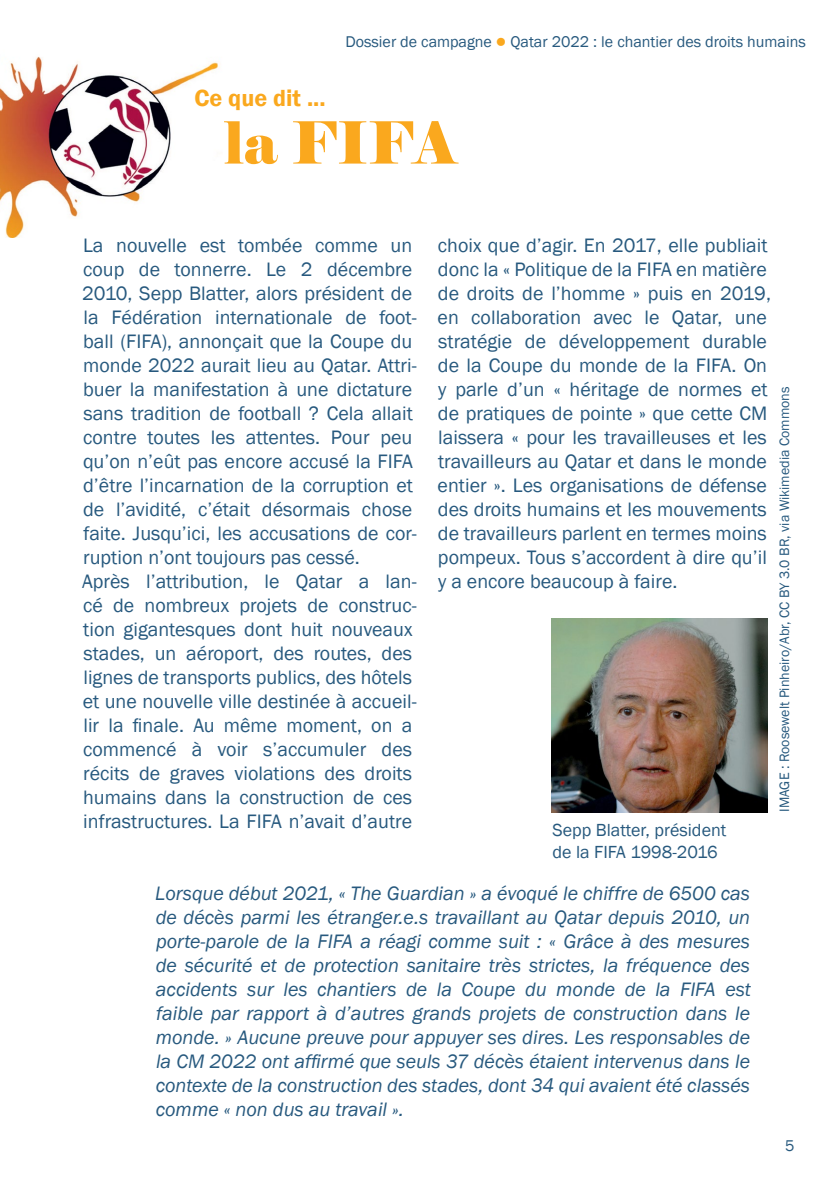
<style>
.page{position:relative;width:840px;height:1191px;background:#fff}
.page>*{position:absolute;margin:0;border:0;box-sizing:border-box;transform-origin:0 0}
.ALLG-Haupttext_Rubri{font:58px "Elephant";color:#faa81e}
.ALLG-Das_sagen{font:600 24px "Franklin Gothic";color:#faa81e}
.FR-Normal{font:20px/24px "Franklin Gothic";color:#27597e}
.FR-Normal-2{font:italic 20px/24px "Franklin Gothic";color:#27597e;text-align:justify}
.ALLG-Bildlegende{font:18px/22px "Franklin Gothic";color:#27597e}
.t1{font:16px "Franklin Gothic";color:#27597e}
.ALLG-Bildrechte{font:14px "Franklin Gothic";color:#27597e}
.s1{color:#faa81e}
</style>
<div class="page">
<img style="left:0;top:56px;width:219px;height:181px">
<img style="left:551px;top:618px;width:215px;height:194px">
<p class="ALLG-Das_sagen" style="left:194px;top:83px;width:133px">Ce que dit ...</p>
<p class="t1" style="left:345px;top:32px;width:461px">Dossier de campagne <span class="s1">●</span> Qatar 2022 : le chantier des droits humains</p>
<p class="ALLG-Haupttext_Rubri" style="left:224px;top:106px;width:234px">la FIFA</p>
<p class="FR-Normal" style="left:82px;top:233px;width:336px">La nouvelle est tombée comme un coup de tonnerre. Le 2 décembre 2010, Sepp Blatter, alors président de la Fédération internationale de foot&shy;ball (FIFA), annonçait que la Coupe du monde 2022 aurait lieu au Qatar. Attri&shy;buer la manifestation à une dictature sans tradition de football ? Cela allait contre toutes les attentes. Pour peu qu’on n’eût pas encore accusé la FIFA d’être l’incarnation de la corruption et de l’avidité, c’était désormais chose faite. Jusqu’ici, les accusations de cor&shy;ruption n’ont toujours pas cessé.</p>
<p class="FR-Normal" style="left:82px;top:569px;width:336px">Après l’attribution, le Qatar a lan&shy;cé de nombreux projets de construc&shy;tion gigantesques dont huit nouveaux stades, un aéroport, des routes, des lignes de transports publics, des hôtels et une nouvelle ville destinée à accueil&shy;lir la finale. Au même moment, on a commencé à voir s’accumuler des récits de graves violations des droits humains dans la construction de ces infrastructures. La FIFA n’avait d’autre</p>
<p class="FR-Normal" style="left:437px;top:233px;width:335px">choix que d’agir. En 2017, elle publiait donc la « Politique de la FIFA en matière de droits de l’homme » puis en 2019, en collaboration avec le Qatar, une stratégie de développement durable de la Coupe du monde de la FIFA. On y parle d’un « héritage de normes et de pratiques de pointe » que cette CM laissera « pour les travailleuses et les travailleurs au Qatar et dans le monde entier ». Les organisations de défense des droits humains et les mouvements de travailleurs parlent en termes moins pompeux. Tous s’accordent à dire qu’il y a encore beaucoup à faire.</p>
<p class="ALLG-Bildlegende" style="left:552px;top:820px;width:175px">Sepp Blatter, président de la FIFA 1998-2016</p>
<p class="ALLG-Bildrechte" style="left:775px;top:811px;width:426px;rotate:-90deg">IMAGE : Roosewelt Pinheiro/Abr, CC BY 3.0 BR, via Wikimedia Commons</p>
<p class="FR-Normal-2" style="left:155px;top:881px;width:596px">Lorsque début 2021, « The Guardian » a évoqué le chiffre de 6500 cas de décès parmi les étranger.e.s travaillant au Qatar depuis 2010, un porte-parole de la FIFA a réagi comme suit : « Grâce à des mesures de sécurité et de protection sanitaire très strictes, la fréquence des accidents sur les chantiers de la Coupe du monde de la FIFA est faible par rapport à d’autres grands projets de construction dans le monde. » Aucune preuve pour appuyer ses dires. Les responsables de la CM 2022 ont affirmé que seuls 37 décès étaient intervenus dans le contexte de la construction des stades, dont 34 qui avaient été classés comme « non dus au travail ».</p>
<p class="t1" style="left:784px;top:1136px;width:11px">5</p>
</div>
